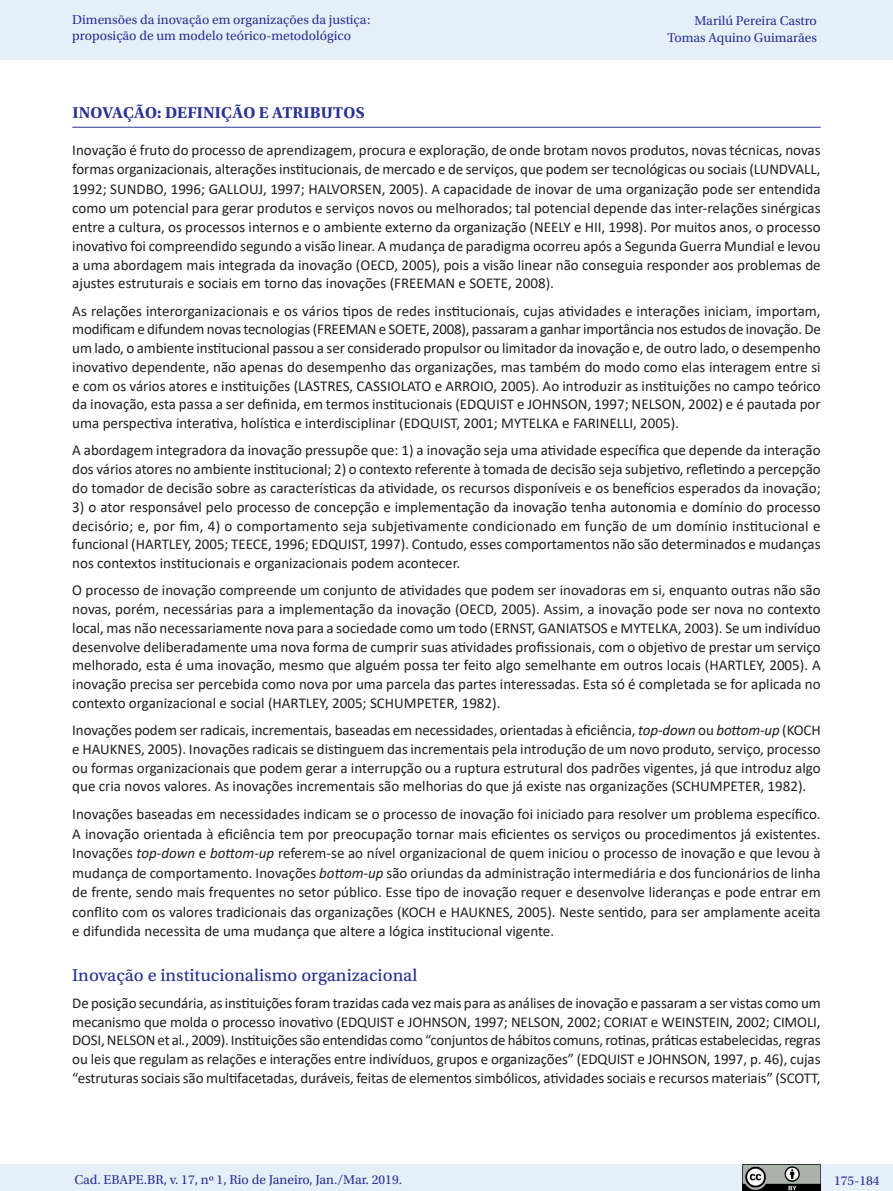
<style>
.page{position:relative;width:893px;height:1191px;background:#fff}
.page>*{position:absolute;margin:0;border:0;box-sizing:border-box;transform-origin:0 0}
._07_2_sub2{font:18px "Utopia Std Capt";color:#2b3393}
._07_1_sub_1{font:700 16.5px "Utopia Std";letter-spacing:.01em;color:#2b3393}
._06_0_texto{font:15px/18.8px "Calibri";color:#231f20;text-align:justify}
.t1{font:13.5px/16.5px "Utopia Std";color:#2b3393}
.s1{font-style:italic}
</style>
<div class="page">
<div style="left:0;top:0;width:893px;height:60px;background:#e4eff8"></div>
<div style="left:0;top:1164px;width:893px;height:27px;background:#e4eff8"></div>
<img style="left:743px;top:1164px;width:78px;height:27px">
<hr style="left:72px;top:127px;width:749px;height:1px;background:#2b3393">
<p class="t1" style="left:72px;top:11px;width:300px">Dimensões da inovação em organizações da justiça: proposição de um modelo teórico-metodológico</p>
<p class="t1" style="left:667px;top:13px;width:151px;text-align:right">Marilú Pereira Castro<br>Tomas Aquino Guimarães</p>
<p class="_07_1_sub_1" style="left:72px;top:103px;width:294px">INOVAÇÃO: DEFINIÇÃO E ATRIBUTOS</p>
<p class="_06_0_texto" style="left:72px;top:140px;width:750px">Inovação é fruto do processo de aprendizagem, procura e exploração, de onde brotam novos produtos, novas técnicas, novas formas organizacionais, alterações institucionais, de mercado e de serviços, que podem ser tecnológicas ou sociais (LUNDVALL, 1992; SUNDBO, 1996; GALLOUJ, 1997; HALVORSEN, 2005). A capacidade de inovar de uma organização pode ser entendida como um potencial para gerar produtos e serviços novos ou melhorados; tal potencial depende das inter-relações sinérgicas entre a cultura, os processos internos e o ambiente externo da organização (NEELY e HII, 1998). Por muitos anos, o processo inovativo foi compreendido segundo a visão linear. A mudança de paradigma ocorreu após a Segunda Guerra Mundial e levou a uma abordagem mais integrada da inovação (OECD, 2005), pois a visão linear não conseguia responder aos problemas de ajustes estruturais e sociais em torno das inovações (FREEMAN e SOETE, 2008).</p>
<p class="_06_0_texto" style="left:72px;top:301px;width:750px">As relações interorganizacionais e os vários tipos de redes institucionais, cujas atividades e interações iniciam, importam, modificam e difundem novas tecnologias (FREEMAN e SOETE, 2008), passaram a ganhar importância nos estudos de inovação. De um lado, o ambiente institucional passou a ser considerado propulsor ou limitador da inovação e, de outro lado, o desempenho inovativo dependente, não apenas do desempenho das organizações, mas também do modo como elas interagem entre si e com os vários atores e instituições (LASTRES, CASSIOLATO e ARROIO, 2005). Ao introduzir as instituições no campo teórico da inovação, esta passa a ser definida, em termos institucionais (EDQUIST e JOHNSON, 1997; NELSON, 2002) e é pautada por uma perspectiva interativa, holística e interdisciplinar (EDQUIST, 2001; MYTELKA e FARINELLI, 2005).</p>
<p class="_06_0_texto" style="left:72px;top:441px;width:750px">A abordagem integradora da inovação pressupõe que: 1) a inovação seja uma atividade específica que depende da interação dos vários atores no ambiente institucional; 2) o contexto referente à tomada de decisão seja subjetivo, refletindo a percepção do tomador de decisão sobre as características da atividade, os recursos disponíveis e os benefícios esperados da inovação;</p>
<p class="_06_0_texto" style="left:72px;top:497px;width:750px">3) o ator responsável pelo processo de concepção e implementação da inovação tenha autonomia e domínio do processo decisório; e, por fim, 4) o comportamento seja subjetivamente condicionado em função de um domínio institucional e funcional (HARTLEY, 2005; TEECE, 1996; EDQUIST, 1997). Contudo, esses comportamentos não são determinados e mudanças nos contextos institucionais e organizacionais podem acontecer.</p>
<p class="_06_0_texto" style="left:72px;top:580px;width:750px">O processo de inovação compreende um conjunto de atividades que podem ser inovadoras em si, enquanto outras não são novas, porém, necessárias para a implementação da inovação (OECD, 2005). Assim, a inovação pode ser nova no contexto local, mas não necessariamente nova para a sociedade como um todo (ERNST, GANIATSOS e MYTELKA, 2003). Se um indivíduo desenvolve deliberadamente uma nova forma de cumprir suas atividades profissionais, com o objetivo de prestar um serviço melhorado, esta é uma inovação, mesmo que alguém possa ter feito algo semelhante em outros locais (HARTLEY, 2005). A inovação precisa ser percebida como nova por uma parcela das partes interessadas. Esta só é completada se for aplicada no contexto organizacional e social (HARTLEY, 2005; SCHUMPETER, 1982).</p>
<p class="_06_0_texto" style="left:72px;top:720px;width:750px">Inovações podem ser radicais, incrementais, baseadas em necessidades, orientadas à eficiência, <span class="s1">top-down</span> ou <span class="s1">bottom-up</span> (KOCH e HAUKNES, 2005). Inovações radicais se distinguem das incrementais pela introdução de um novo produto, serviço, processo ou formas organizacionais que podem gerar a interrupção ou a ruptura estrutural dos padrões vigentes, já que introduz algo que cria novos valores. As inovações incrementais são melhorias do que já existe nas organizações (SCHUMPETER, 1982).</p>
<p class="_06_0_texto" style="left:72px;top:804px;width:750px;line-height:19.5px">Inovações baseadas em necessidades indicam se o processo de inovação foi iniciado para resolver um problema específico.<br>A inovação orientada à eficiência tem por preocupação tornar mais eficientes os serviços ou procedimentos já existentes.<br>Inovações <span class="s1">top-down</span> e <span class="s1">bottom-up</span> referem-se ao nível organizacional de quem iniciou o processo de inovação e que levou à mudança de comportamento. Inovações <span class="s1">bottom-up</span> são oriundas da administração intermediária e dos funcionários de linha de frente, sendo mais frequentes no setor público. Esse tipo de inovação requer e desenvolve lideranças e pode entrar em conflito com os valores tradicionais das organizações (KOCH e HAUKNES, 2005). Neste sentido, para ser amplamente aceita e difundida necessita de uma mudança que altere a lógica institucional vigente.</p>
<p class="_07_2_sub2" style="left:72px;top:965px;width:347px">Inovação e institucionalismo organizacional</p>
<p class="_06_0_texto" style="left:72px;top:993px;width:750px">De posição secundária, as instituições foram trazidas cada vez mais para as análises de inovação e passaram a ser vistas como um mecanismo que molda o processo inovativo (EDQUIST e JOHNSON, 1997; NELSON, 2002; CORIAT e WEINSTEIN, 2002; CIMOLI, DOSI, NELSON et al<span class="s1">.</span>, 2009). Instituições são entendidas como “conjuntos de hábitos comuns, rotinas, práticas estabelecidas, regras ou leis que regulam as relações e interações entre indivíduos, grupos e organizações” (EDQUIST e JOHNSON, 1997, p. 46), cujas “estruturas sociais são multifacetadas, duráveis, feitas de elementos simbólicos, atividades sociais e recursos materiais” (SCOTT,</p>
<p class="t1" style="left:74px;top:1171px;width:329px">Cad. EBAPE.BR, v. 17, nº 1, Rio de Janeiro, Jan./Mar. 2019.</p>
<p class="t1" style="left:834px;top:1172px;width:47px">175-184</p>
</div>
